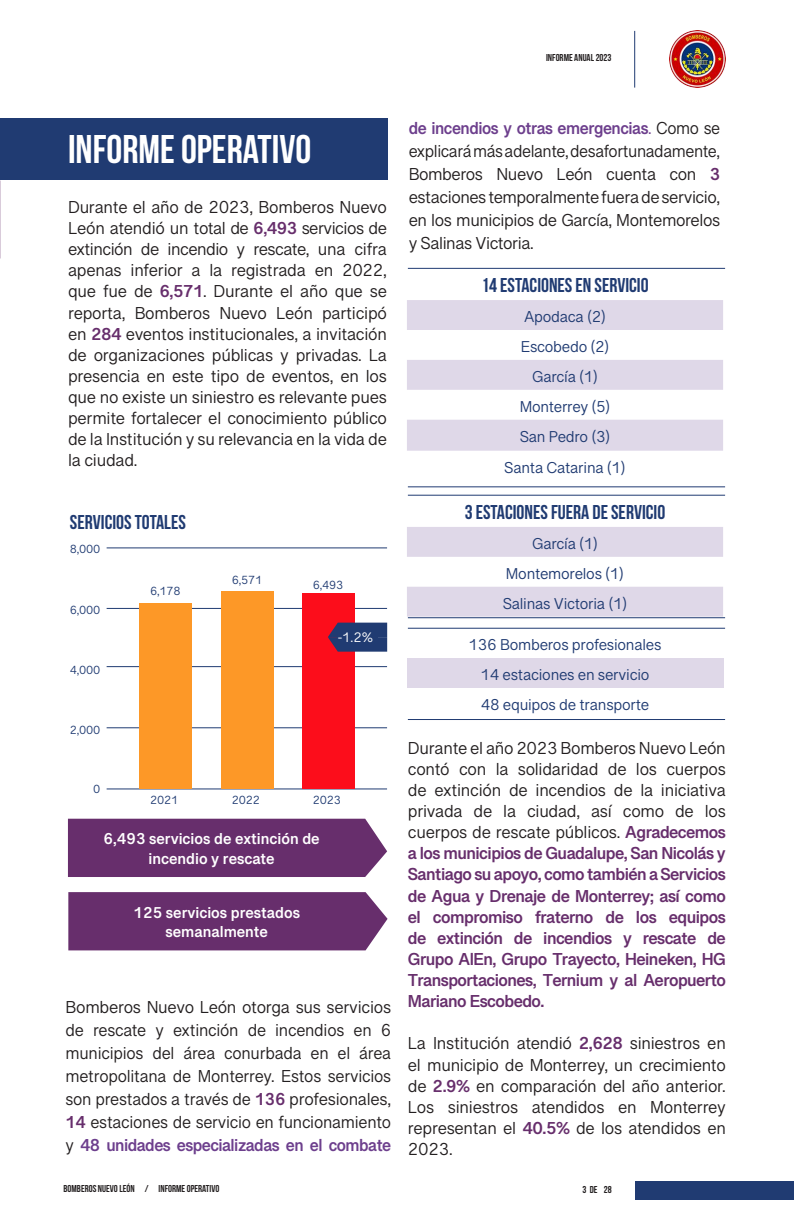
<style>
.page{position:relative;width:794px;height:1224px;background:#fff}
.page>*{position:absolute;margin:0;border:0;box-sizing:border-box;transform-origin:0 0}
.t1{font:40px "Bebas Neue";color:#fff}
.t2{font:20px "Bebas Neue";color:#203b72}
.t3{font:17.6px/21.2px "Grantha Sangam MN";letter-spacing:-.015em;color:#231f20;text-align:justify}
.t4{font:700 17.6px/21.2px "Grantha Sangam MN";letter-spacing:-.03em;color:#672e6c;text-align:justify}
.t5{font:16px/30.2px "Grantha Sangam MN";letter-spacing:-.015em;color:#203b72;text-align:center}
.t6{font:700 16px/19.2px "Grantha Sangam MN";color:#fff;text-align:center}
.t7{font:14px "Grantha Sangam MN";color:#fff}
.t8{font:12px "Grantha Sangam MN";letter-spacing:-.015em;color:#203b72}
.t9{font:10px "Bebas Neue";color:#231f20}
.s1{font-weight:700;color:#672e6c}
.s2{font-weight:700;color:#6d3f8d}
.s3{color:#6d3f8d}
.s4{font-weight:400;color:#231f20}
</style>
<div class="page">
<div style="left:635px;top:1181px;width:159px;height:19px;background:#203b72"></div>
<img style="left:669px;top:31px;width:57px;height:57px">
<hr style="left:634px;top:31px;width:1px;height:57px;background:#203b72">
<hr style="left:0;top:258px;width:1px;height:62px;background:#203b72">
<div style="left:0;top:118px;width:387px;height:62px;background:#203b72"></div>
<hr style="left:408px;top:487px;width:317px;height:1px;background:#203b72">
<hr style="left:408px;top:268px;width:317px;height:1px;background:#203b72">
<svg style="left:407px;top:300px;width:316px;height:151px;fill:#dfd8e8"></svg>
<hr style="left:408px;top:617px;width:317px;height:1px;background:#203b72">
<hr style="left:408px;top:495px;width:317px;height:1px;background:#203b72">
<svg style="left:407px;top:527px;width:316px;height:90px"></svg>
<hr style="left:408px;top:719px;width:317px;height:1px;background:#203b72">
<hr style="left:408px;top:628px;width:317px;height:1px;background:#203b72">
<div style="left:407px;top:658px;width:316px;height:30px;background:#dfd8e8"></div>
<div style="left:68px;top:819px;width:319px;height:58px;background:#672e6c"></div>
<div style="left:68px;top:892px;width:319px;height:58px;background:#672e6c"></div>
<hr style="left:107px;top:789px;width:280px;height:1px;background:#203b72">
<hr style="left:107px;top:727px;width:280px;height:1px;background:#203b72">
<hr style="left:107px;top:666px;width:280px;height:1px;background:#203b72">
<hr style="left:107px;top:608px;width:280px;height:1px;background:#203b72">
<hr style="left:107px;top:548px;width:280px;height:1px;background:#203b72">
<div style="left:302px;top:593px;width:52px;height:196px;background:#fc0d1b"></div>
<div style="left:221px;top:591px;width:52px;height:198px;background:#fd9827"></div>
<div style="left:139px;top:603px;width:53px;height:186px;background:#fd9827"></div>
<svg style="left:328px;top:623px;width:59px;height:29px"></svg>
<div style="left:337px;top:630px;width:41px;height:14px;background:#203b72"></div>
<p class="t9" style="left:546px;top:52px;width:67px">INFORME ANUAL 2023</p>
<h1 class="t1" style="left:68px;top:127px;width:245px">INFORME OPERATIVO</h1>
<p class="t3" style="left:68px;top:196px;width:320px">Durante el año de 2023, Bomberos Nuevo León atendió un total de <span class="s1">6,493</span> servicios de extinción de incendio y rescate, una cifra apenas inferior a la registrada en 2022, que fue de <span class="s1">6,571</span>. Durante el año que se reporta, Bomberos Nuevo León participó en <span class="s1">284</span> eventos institucionales, a invitación de organizaciones públicas y privadas. La presencia en este tipo de eventos, en los que no existe un siniestro es relevante pues permite fortalecer el conocimiento público de la Institución y su relevancia en la vida de la ciudad.</p>
<p class="t2" style="left:70px;top:511px;width:116px">SERVICIOS TOTALES</p>
<p class="t8" style="left:70px;top:542px;width:32px">8,000</p>
<p class="t8" style="left:70px;top:603px;width:32px">6,000</p>
<p class="t8" style="left:70px;top:662px;width:32px">4,000</p>
<p class="t8" style="left:70px;top:723px;width:32px">2,000</p>
<p class="t8" style="left:150px;top:583px;width:32px">6,178</p>
<p class="t8" style="left:232px;top:573px;width:32px">6,571</p>
<p class="t8" style="left:313px;top:578px;width:32px">6,493</p>
<p class="t7" style="left:337px;top:629px;width:37px">-1.2%</p>
<p class="t8" style="left:93px;top:782px;width:9px">0</p>
<p class="t8" style="left:150px;top:792px;width:30px">2021</p>
<p class="t8" style="left:232px;top:792px;width:30px">2022</p>
<p class="t8" style="left:313px;top:792px;width:30px">2023</p>
<p class="t6" style="left:104px;top:829px;width:217px">6,493 servicios de extinción de incendio y rescate</p>
<p class="t6" style="left:133px;top:903px;width:168px">125 servicios prestados semanalmente</p>
<p class="t3" style="left:65px;top:996px;width:327px;line-height:23px">Bomberos Nuevo León otorga sus servicios de rescate y extinción de incendios en 6 municipios del área conurbada en el área metropolitana de Monterrey. Estos servicios son prestados a través de <span class="s1">136</span> profesionales, <span class="s1">14</span> estaciones de servicio en funcionamiento y <span class="s2">48 unidades especializadas en el combate</span></p>
<p class="t3" style="left:409px;top:116px;width:313px;line-height:23px"><span class="s2">de incendios y otras emergencias</span><span class="s3">.</span> Como se explicará más adelante, desafortunadamente, Bomberos Nuevo León cuenta con <span class="s1">3 </span>estaciones temporalmente fuera de servicio, en los municipios de García, Montemorelos y Salinas Victoria.</p>
<p class="t2" style="left:481px;top:274px;width:169px">14 ESTACIONES EN SERVICIO</p>
<p class="t5" style="left:504px;top:301px;width:123px">Apodaca (2)<br>Escobedo (2)<br>García (1)<br>Monterrey (5)<br>San Pedro (3)<br>Santa Catarina (1)</p>
<p class="t2" style="left:465px;top:501px;width:202px">3 ESTACIONES FUERA DE SERVICIO</p>
<p class="t5" style="left:503px;top:528px;width:126px">García (1)<br>Montemorelos (1)<br>Salinas Victoria (1)</p>
<p class="t5" style="left:468px;top:630px;width:194px">136 Bomberos profesionales<br>14 estaciones en servicio<br>48 equipos de transporte</p>
<p class="t4" style="left:408px;top:737px;width:319px"><span class="s4">Durante el año 2023 Bomberos Nuevo León contó con la solidaridad de los cuerpos de extinción de incendios de la iniciativa privada de la ciudad, así como de los cuerpos de rescate públicos.</span> Agradecemos a los municipios de Guadalupe, San Nicolás y Santiago su apoyo, como también a Servicios de Agua y Drenaje de Monterrey; así como el compromiso fraterno de los equipos de extinción de incendios y rescate de Grupo AlEn, Grupo Trayecto, Heineken, HG Transportaciones, Ternium y al Aeropuerto Mariano Escobedo.</p>
<p class="t3" style="left:408px;top:1033px;width:319px">La Institución atendió <span class="s1">2,628</span> siniestros en el municipio de Monterrey, un crecimiento de <span class="s1">2.9%</span> en comparación del año anterior.<br>Los siniestros atendidos en Monterrey representan el <span class="s1">40.5%</span> de los atendidos en 2023.</p>
<p class="t9" style="left:63px;top:1183px;width:10px">BOMBERO</p>
<p class="t9" style="left:93px;top:1183px;width:73px">S NUEVO LEÓN / INFORME</p>
<p class="t9" style="left:187px;top:1183px;width:33px">OPERATIVO</p>
<p class="t9" style="left:582px;top:1184px;width:17px">3 DE</p>
<p class="t9" style="left:604px;top:1184px;width:9px">28</p>
</div>
